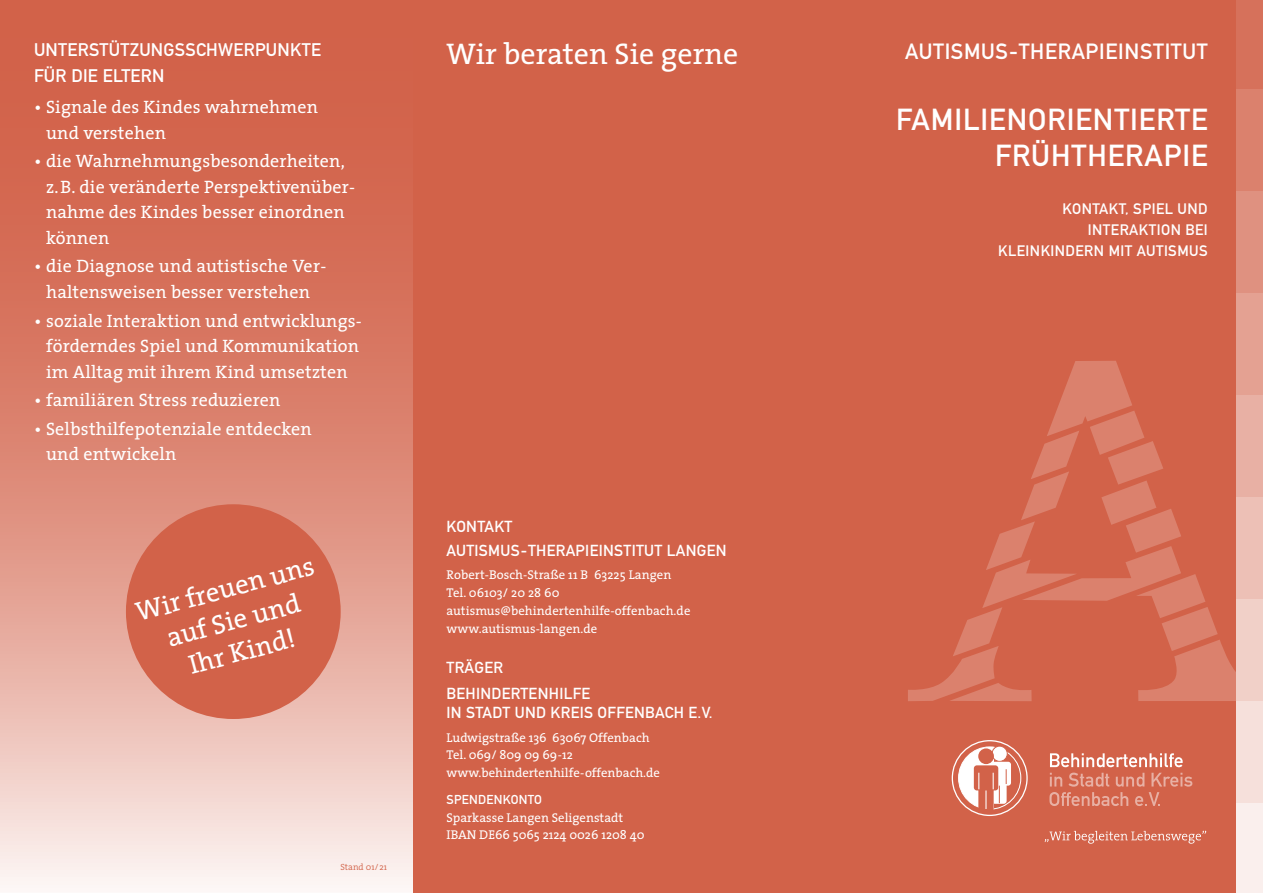
<style>
.page{position:relative;width:1263px;height:893px;background:#fff}
.page>*{position:absolute;margin:0;border:0;box-sizing:border-box;transform-origin:0 0}
.t1{font:30px/36px "DIN Mittelschrift";letter-spacing:.03em;color:#fff;text-align:right}
.t2{font:30px "The Serif";color:#fff}
.t3{font:27px/32.4px "The Serif";color:#fff;text-align:center}
.t4{font:21.75px "DIN Mittelschrift";letter-spacing:.03em;color:#fff}
.t5{font:18px/25.5px "The Serif";letter-spacing:.01em;color:#fff}
.t6{font:18px/25.5px "DIN Mittelschrift";letter-spacing:.015em;color:#fff}
.t7{font:15.75px/23.7px "DIN Mittelschrift";letter-spacing:.02em;color:#fff}
.t8{font:15px/21px "DIN Mittelschrift";letter-spacing:.03em;color:#fff;text-align:right}
.t9{font:12.75px/17.7px "The Serif";color:#fff}
.t10{font:12.75px "DIN Mittelschrift";letter-spacing:.02em;color:#fff}
.t11{font:300 9px "The Serif";color:#d26249}
</style>
<div class="page">
<div style="left:825px;top:0;width:438px;height:89px;background:#d6715b"></div>
<div style="left:825px;top:89px;width:438px;height:102px;background:#db816d"></div>
<div style="left:825px;top:191px;width:438px;height:102px;background:#df9180"></div>
<div style="left:825px;top:293px;width:438px;height:102px;background:#e4a192"></div>
<div style="left:825px;top:395px;width:438px;height:102px;background:#e8b0a4"></div>
<div style="left:825px;top:497px;width:438px;height:103px;background:#edc0b6"></div>
<div style="left:825px;top:600px;width:438px;height:102px;background:#f1d0c8"></div>
<div style="left:825px;top:702px;width:438px;height:102px;background:#f6e0db"></div>
<div style="left:825px;top:804px;width:438px;height:89px;background:#faefed"></div>
<div style="left:412px;top:0;width:824px;height:893px;background:#d26249"></div>
<svg style="left:908px;top:361px;width:328px;height:340px"></svg>
<svg style="left:952px;top:741px;width:75px;height:74px"></svg>
<div style="left:952px;top:740px;width:76px;height:76px;border:1px solid #fff;border-radius:50%"></div>
<div style="left:958px;top:747px;width:63px;height:62px;background:#fff;border-radius:50%"></div>
<svg style="left:994px;top:747px;width:27px;height:62px"></svg>
<div style="left:958px;top:746px;width:63px;height:64px;border:1px solid #fff;border-radius:50%"></div>
<div style="left:992px;top:746px;width:15px;height:15px;background:#fff;border-radius:50%"></div>
<div style="left:992px;top:746px;width:16px;height:16px;border:1px solid #d26249;border-radius:50%"></div>
<div style="left:988px;top:762px;width:23px;height:24px;background:#fff;border-radius:3px"></div>
<div style="left:992px;top:777px;width:14px;height:27px;background:#fff;border-radius:3px"></div>
<svg style="left:1006px;top:769px;width:1px;height:15px"></svg>
<div style="left:978px;top:748px;width:16px;height:16px;background:#d26249;border-radius:50%"></div>
<div style="left:974px;top:765px;width:24px;height:25px;background:#d26249;border-radius:3px"></div>
<div style="left:978px;top:783px;width:16px;height:29px;background:#d26249;border-radius:3px"></div>
<svg style="left:985px;top:790px;width:1px;height:19px"></svg>
<svg style="left:992px;top:769px;width:8px;height:34px"></svg>
<svg style="left:1049px;top:773px;width:143px;height:33px"></svg>
<svg style="left:1050px;top:753px;width:132px;height:14px"></svg>
<svg style="left:1044px;top:831px;width:163px;height:13px"></svg>
<svg style="left:978px;top:773px;width:1px;height:16px"></svg>
<svg style="left:0;top:0;width:412px;height:885px;background:#de8f7e"></svg>
<div style="left:126px;top:504px;width:215px;height:215px;background:#d26249;border-radius:50%"></div>
<p class="t6" style="left:34px;top:37px;width:289px">UNTERSTÜTZUNGSSCHWERPUNKTE<br>FÜR DIE ELTERN</p>
<p class="t5" style="left:46px;top:94px;width:273px;text-indent:-12px">• Signale des Kindes wahrnehmen und verstehen</p>
<p class="t5" style="left:46px;top:148px;width:310px;text-indent:-12px">• die Wahrnehmungsbesonderheiten, z.B. die veränderte Perspektivenüber&shy;nahme des Kindes besser einordnen können</p>
<p class="t5" style="left:34px;top:253px;width:294px;text-align:center">• die Diagnose und autistische Ver&shy;haltensweisen besser verstehen</p>
<p class="t5" style="left:34px;top:307px;width:329px;text-align:center">• soziale Interaktion und entwicklungs&shy;förderndes Spiel und Kommunikation im Alltag mit ihrem Kind umsetzten</p>
<p class="t5" style="left:34px;top:387px;width:248px">• familiären Stress reduzieren</p>
<p class="t5" style="left:46px;top:415px;width:267px;text-indent:-12px">• Selbsthilfepotenziale entdecken und entwickeln</p>
<h2 class="t3" style="left:132px;top:596px;width:185px;rotate:-15deg">Wir freuen uns auf Sie und<br>Ihr Kind!</h2>
<p class="t11" style="left:340px;top:859px;width:48px">Stand 01/21</p>
<h1 class="t2" style="left:446px;top:29px;width:293px">Wir beraten Sie gerne</h1>
<p class="t7" style="left:446px;top:515px;width:282px">KONTAKT<br>AUTISMUS-THERAPIEINSTITUT LANGEN</p>
<p class="t9" style="left:446px;top:566px;width:245px">Robert-Bosch-Straße 11 B 63225 Langen<br>Tel. 06103/ 20 28 60 autismus@behindertenhilfe-offenbach.de www.autismus-langen.de</p>
<p class="t7" style="left:446px;top:655px;width:145px;line-height:25.5px">TRÄGER<br>BEHINDERTENHILFE</p>
<p class="t7" style="left:446px;top:701px;width:267px">IN STADT UND KREIS OFFENBACH E.V.</p>
<p class="t9" style="left:446px;top:728px;width:215px">Ludwigstraße 136 63067 Offenbach<br>Tel. 069/ 809 09 69-12 www.behindertenhilfe-offenbach.de</p>
<p class="t10" style="left:446px;top:792px;width:97px">SPENDENKONTO</p>
<p class="t9" style="left:446px;top:808px;width:200px">Sparkasse Langen Seligenstadt<br>IBAN DE66 5065 2124 0026 1208 40</p>
<p class="t4" style="left:905px;top:39px;width:304px">AUTISMUS-THERAPIEINSTITUT</p>
<h1 class="t1" style="left:896px;top:101px;width:313px">FAMILIENORIENTIERTE<br>FRÜHTHERAPIE</h1>
<p class="t8" style="left:998px;top:198px;width:211px">KONTAKT, SPIEL UND<br>INTERAKTION BEI<br>KLEINKINDERN MIT AUTISMUS</p>
</div>
